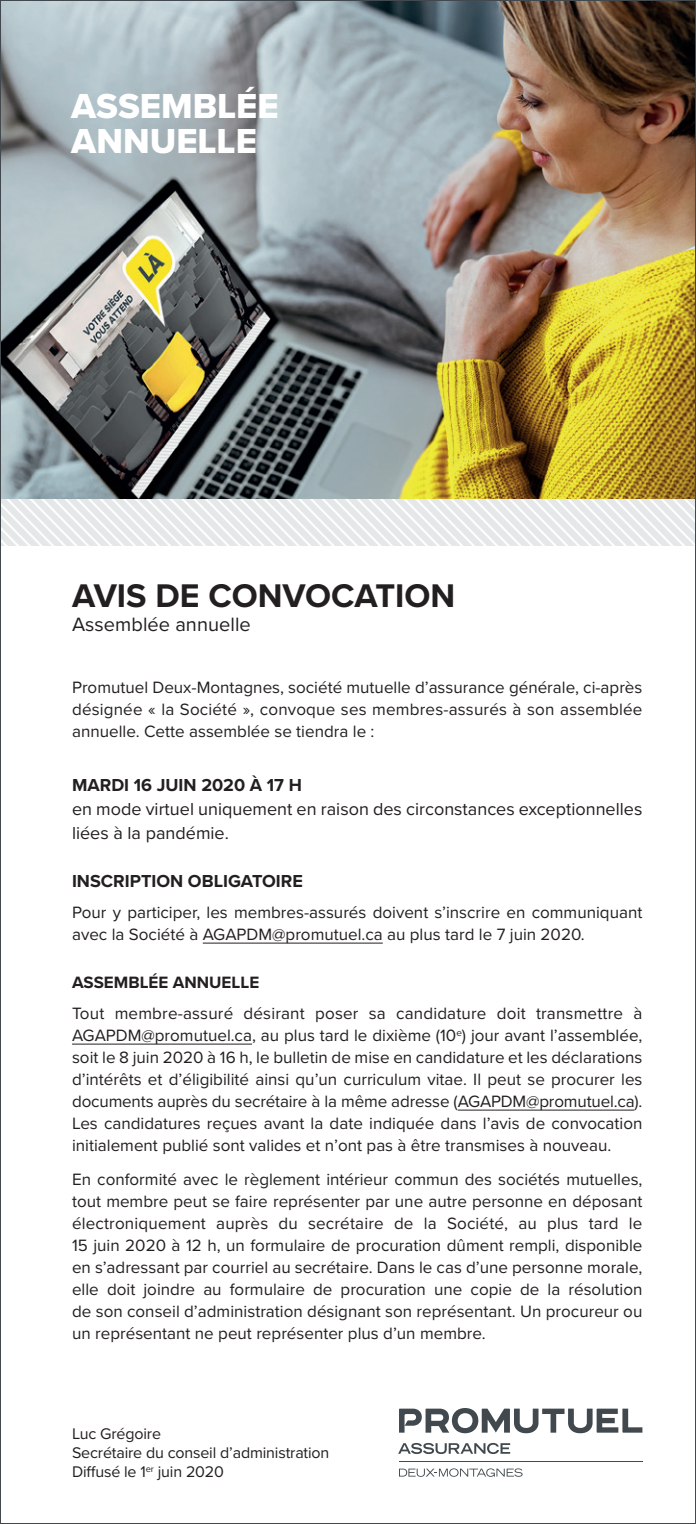
<style>
.page{position:relative;width:696px;height:1524px;background:#fff}
.page>*{position:absolute;margin:0;border:0;box-sizing:border-box;transform-origin:0 0}
.t1{font:36px/34.4px "Proxima Nova Extrabld";color:#fff}
.t2{font:700 34px "Proxima Nova";color:#231f20}
.t3{font:20px "Proxima Nova";color:#231f20}
.t4{font:18px/24px "Proxima Nova";color:#231f20}
.t5{font:700 18px "Proxima Nova";color:#231f20}
.t6{font:17px/22px "Proxima Nova";color:#231f20;text-align:justify}
.t7{font:700 17px "Proxima Nova";color:#231f20}
.t8{font:16px/19.2px "Proxima Nova";letter-spacing:-.01em;color:#231f20}
</style>
<div class="page">
<svg style="left:2px;top:498px;width:692px;height:48px"></svg>
<img style="left:2px;top:2px;width:692px;height:496px">
<svg style="left:398px;top:1443px;width:112px;height:11px"></svg>
<svg style="left:399px;top:1408px;width:243px;height:25px"></svg>
<hr style="left:399px;top:1461px;width:243px;height:1px;background:#41494e">
<svg style="left:399px;top:1468px;width:123px;height:9px"></svg>
<hr style="left:203px;top:943px;width:179px;height:1px;background:#231f20">
<hr style="left:72px;top:1044px;width:180px;height:1px;background:#231f20">
<hr style="left:457px;top:1110px;width:177px;height:1px;background:#231f20">
<h1 class="t1" style="left:71px;top:89px;width:209px">ASSEMBLÉE<br>ANNUELLE</h1>
<h2 class="t2" style="left:72px;top:570px;width:385px">AVIS DE CONVOCATION</h2>
<p class="t3" style="left:72px;top:609px;width:180px">Assemblée annuelle</p>
<p class="t6" style="left:72px;top:676px;width:572px">Promutuel Deux-Montagnes, société mutuelle d’assurance générale, ci-après désignée « la Société », convoque ses membres-assurés à son assemblée annuelle. Cette assemblée se tiendra le :</p>
<p class="t5" style="left:72px;top:772px;width:231px">MARDI 16 JUIN 2020 À 17 H</p>
<p class="t4" style="left:72px;top:797px;width:571px">en mode virtuel uniquement en raison des circonstances exceptionnelles liées à la pandémie.</p>
<p class="t5" style="left:72px;top:868px;width:232px">INSCRIPTION OBLIGATOIRE</p>
<p class="t6" style="left:72px;top:901px;width:572px">Pour y participer, les membres-assurés doivent s’inscrire en communiquant avec la Société à AGAPDM@promutuel.ca au plus tard le 7 juin 2020.</p>
<p class="t7" style="left:72px;top:970px;width:189px">ASSEMBLÉE ANNUELLE</p>
<p class="t6" style="left:72px;top:1002px;width:572px">Tout membre-assuré désirant poser sa candidature doit transmettre à AGAPDM@promutuel.ca, au plus tard le dixième (10<sup>e</sup>) jour avant l’assemblée, soit le 8 juin 2020 à 16 h, le bulletin de mise en candidature et les déclarations d’intérêts et d’éligibilité ainsi qu’un curriculum vitae. Il peut se procurer les documents auprès du secrétaire à la même adresse (AGAPDM@promutuel.ca).<br>Les candidatures reçues avant la date indiquée dans l’avis de convocation initialement publié sont valides et n’ont pas à être transmises à nouveau.</p>
<p class="t6" style="left:72px;top:1168px;width:572px">En conformité avec le règlement intérieur commun des sociétés mutuelles, tout membre peut se faire représenter par une autre personne en déposant électroniquement auprès du secrétaire de la Société, au plus tard le 15 juin 2020 à 12 h, un formulaire de procuration dûment rempli, disponible en s’adressant par courriel au secrétaire. Dans le cas d’une personne morale, elle doit joindre au formulaire de procuration une copie de la résolution de son conseil d’administration désignant son représentant. Un procureur ou un représentant ne peut représenter plus d’un membre.</p>
<p class="t8" style="left:72px;top:1423px;width:259px">Luc Grégoire<br>Secrétaire du conseil d’administration<br>Diffusé le 1<sup>er</sup> juin 2020</p>
</div>
